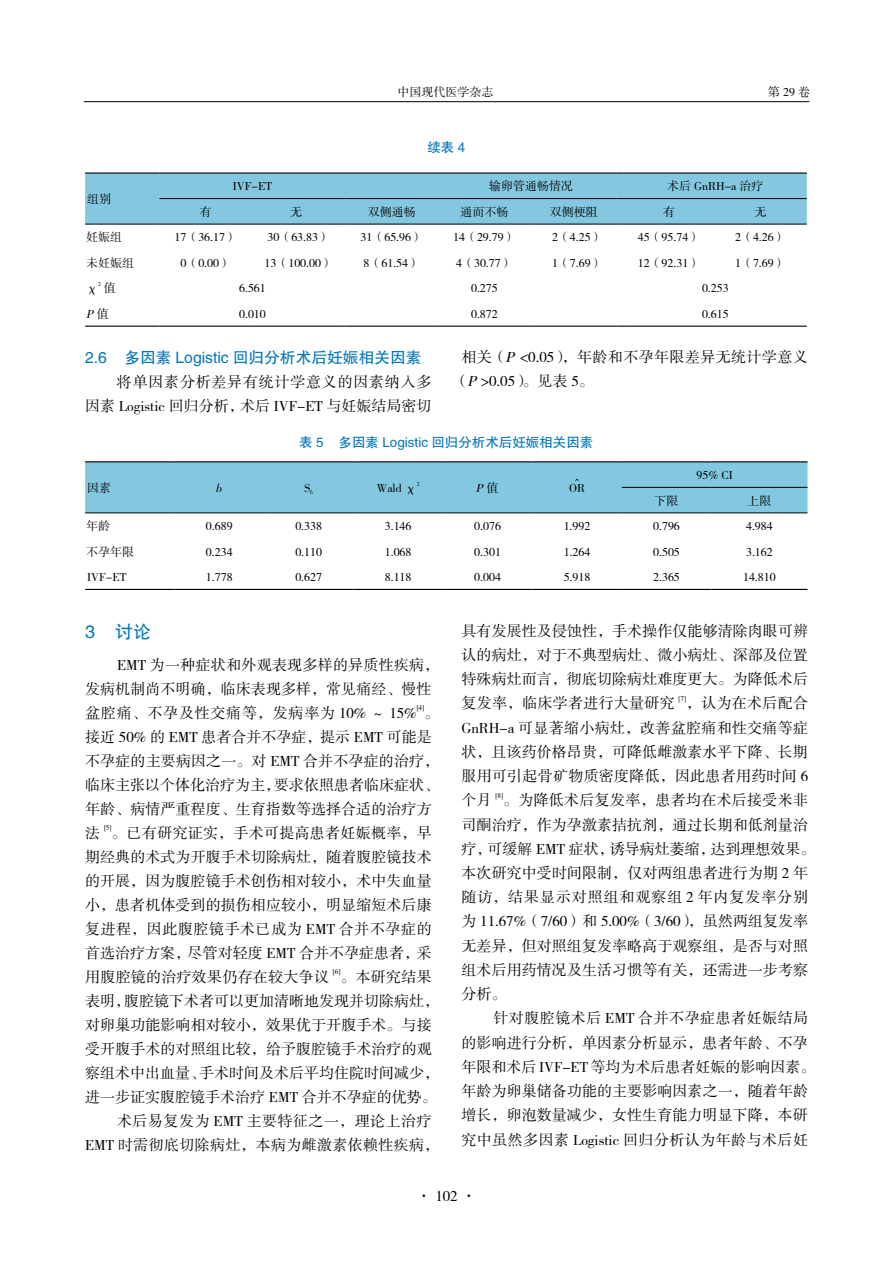
<style>
.page{position:relative;width:893px;height:1263px;background:#fff}
.page>*{position:absolute;margin:0;border:0;box-sizing:border-box;transform-origin:0 0}
.t1{font:18px "FZHTK GBK1 0";color:#0075b9}
.t2{font:15.75px "FZHTK GBK1 0";color:#0075b9}
.t3{font:15px/24px "FZSSK GBK1 0";letter-spacing:.005em;color:#000}
.t4{font:15px/24px "FZSSK GBK1 0";letter-spacing:.025em;color:#000}
.t5{font:15px "FZSSK GBK1 0";letter-spacing:.035em;color:#000}
.t6{font:13.5px "FZHTK GBK1 0";color:#0075b9}
.t7{font:12px "FZSSK GBK1 0";color:#000}
.t8{font:italic 12px "FZSSK GBK1 0";color:#000}
.t9{font:7.2px "FZSSK GBK1 0";color:#000}
.t10{font:5.85px "FZSSK GBK1 0";color:#000}
.s1{font-style:normal}
.s2{font-style:italic}
.s3{color:#83c7e0}
</style>
<div class="page">
<hr style="left:84px;top:101px;width:725px;height:1px;background:#000">
<div style="left:85px;top:462px;width:722px;height:51px;background:#83c7e0"></div>
<svg style="left:85px;top:588px;width:722px;height:1px"></svg>
<hr style="left:622px;top:513px;width:89px;height:1px;background:#000">
<hr style="left:711px;top:513px;width:96px;height:1px;background:#000">
<hr style="left:85px;top:589px;width:90px;height:1px;background:#000">
<hr style="left:175px;top:589px;width:89px;height:1px;background:#000">
<hr style="left:264px;top:589px;width:89px;height:1px;background:#000">
<hr style="left:353px;top:589px;width:90px;height:1px;background:#000">
<hr style="left:443px;top:589px;width:89px;height:1px;background:#000">
<hr style="left:532px;top:589px;width:90px;height:1px;background:#000">
<hr style="left:622px;top:589px;width:89px;height:1px;background:#000">
<hr style="left:711px;top:589px;width:96px;height:1px;background:#000">
<hr style="left:622px;top:461px;width:89px;height:1px;background:#000">
<hr style="left:711px;top:461px;width:96px;height:1px;background:#000">
<hr style="left:622px;top:487px;width:89px;height:1px;background:#000">
<hr style="left:711px;top:487px;width:96px;height:1px;background:#000">
<hr style="left:85px;top:461px;width:90px;height:1px;background:#000">
<hr style="left:85px;top:513px;width:90px;height:1px;background:#000">
<hr style="left:175px;top:461px;width:89px;height:1px;background:#000">
<hr style="left:175px;top:513px;width:89px;height:1px;background:#000">
<hr style="left:353px;top:461px;width:90px;height:1px;background:#000">
<hr style="left:353px;top:513px;width:90px;height:1px;background:#000">
<hr style="left:264px;top:461px;width:89px;height:1px;background:#000">
<hr style="left:264px;top:513px;width:89px;height:1px;background:#000">
<hr style="left:443px;top:461px;width:89px;height:1px;background:#000">
<hr style="left:443px;top:513px;width:89px;height:1px;background:#000">
<hr style="left:532px;top:461px;width:90px;height:1px;background:#000">
<hr style="left:532px;top:513px;width:90px;height:1px;background:#000">
<svg style="left:85px;top:325px;width:722px;height:2px"></svg>
<hr style="left:624px;top:326px;width:90px;height:1px;background:#000">
<hr style="left:714px;top:326px;width:93px;height:1px;background:#000">
<svg style="left:85px;top:172px;width:722px;height:53px;background:#7dbcd4"></svg>
<hr style="left:624px;top:224px;width:90px;height:1px;background:#000">
<hr style="left:714px;top:224px;width:93px;height:1px;background:#000">
<p class="t7" style="left:397px;top:85px;width:97px">中国现代医学杂志</p>
<p class="t7" style="left:768px;top:85px;width:43px">第29卷</p>
<p class="t7" style="left:87px;top:193px;width:25px">组别</p>
<p class="t6" style="left:427px;top:140px;width:39px">续表 4</p>
<p class="t7" style="left:233px;top:180px;width:41px">IVF-ET</p>
<p class="t7" style="left:489px;top:180px;width:85px">输卵管通畅情况</p>
<p class="t7" style="left:667px;top:180px;width:98px">术后 GnRH-a 治疗</p>
<p class="t7" style="left:200px;top:205px;width:13px">有</p>
<p class="t7" style="left:290px;top:205px;width:13px">无</p>
<p class="t7" style="left:368px;top:205px;width:49px">双侧通畅</p>
<p class="t7" style="left:460px;top:205px;width:49px">通而不畅</p>
<p class="t7" style="left:550px;top:205px;width:49px">双侧梗阻</p>
<p class="t7" style="left:663px;top:205px;width:13px">有</p>
<p class="t7" style="left:754px;top:205px;width:13px">无</p>
<p class="t7" style="left:86px;top:231px;width:37px">妊娠组</p>
<p class="t7" style="left:174px;top:231px;width:64px">17（36.17）</p>
<p class="t7" style="left:267px;top:231px;width:64px">30（63.83）</p>
<p class="t7" style="left:360px;top:231px;width:64px">31（65.96）</p>
<p class="t7" style="left:453px;top:231px;width:64px">14（29.79）</p>
<p class="t7" style="left:552px;top:231px;width:52px">2（4.25）</p>
<p class="t7" style="left:638px;top:231px;width:64px">45（95.74）</p>
<p class="t7" style="left:735px;top:231px;width:52px">2（4.26）</p>
<p class="t7" style="left:86px;top:256px;width:49px">未妊娠组</p>
<p class="t7" style="left:180px;top:256px;width:52px">0（0.00）</p>
<p class="t7" style="left:264px;top:256px;width:70px">13（100.00）</p>
<p class="t7" style="left:363px;top:256px;width:58px">8（61.54）</p>
<p class="t7" style="left:456px;top:256px;width:58px">4（30.77）</p>
<p class="t7" style="left:552px;top:256px;width:52px">1（7.69）</p>
<p class="t7" style="left:638px;top:256px;width:64px">12（92.31）</p>
<p class="t7" style="left:735px;top:256px;width:52px">1（7.69）</p>
<p class="t7" style="left:86px;top:282px;width:13px">χ</p>
<p class="t10" style="left:98px;top:281px;width:4px">2</p>
<p class="t7" style="left:104px;top:282px;width:13px">值</p>
<p class="t7" style="left:239px;top:282px;width:28px">6.561</p>
<p class="t7" style="left:471px;top:282px;width:28px">0.275</p>
<p class="t7" style="left:702px;top:282px;width:28px">0.253</p>
<p class="t8" style="left:86px;top:307px;width:24px">P<span class="s1">值</span></p>
<p class="t7" style="left:239px;top:307px;width:28px">0.010</p>
<p class="t7" style="left:471px;top:307px;width:28px">0.872</p>
<p class="t7" style="left:702px;top:307px;width:28px">0.615</p>
<p class="t2" style="left:85px;top:349px;width:338px">2.6 多因素 Logistic 回归分析术后妊娠相关因素</p>
<p class="t3" style="left:85px;top:371px;width:348px;text-align:right">将单因素分析差异有统计学意义的因素纳入多<br>因素 Logistic 回归分析，术后 IVF-ET 与妊娠结局密切</p>
<p class="t4" style="left:454px;top:346px;width:355px;text-indent:7px">相关（<span class="s2">P</span> &lt;0.05），年龄和不孕年限差异无统计学意义（<span class="s2">P</span>&gt;0.05）。见表 5。</p>
<p class="t6" style="left:299px;top:434px;width:296px">表 5 多因素 Logistic 回归分析术后妊娠相关因素</p>
<p class="t7" style="left:87px;top:481px;width:25px">因素</p>
<p class="t8" style="left:215px;top:481px;width:11px">b</p>
<p class="t7" style="left:304px;top:481px;width:11px">S<sub>b</sub></p>
<p class="t7" style="left:377px;top:481px;width:42px">Wald χ</p>
<p class="t10" style="left:417px;top:480px;width:4px">2</p>
<p class="t8" style="left:476px;top:481px;width:24px">P<span class="s1">值</span></p>
<p class="t7" style="left:569px;top:481px;width:17px">O<span class="s3">l</span><sup>^</sup>R</p>
<p class="t7" style="left:697px;top:469px;width:38px">95% CI</p>
<p class="t7" style="left:654px;top:494px;width:25px">下限</p>
<p class="t7" style="left:747px;top:494px;width:25px">上限</p>
<p class="t7" style="left:86px;top:520px;width:25px">年龄</p>
<p class="t7" style="left:206px;top:520px;width:28px">0.689</p>
<p class="t7" style="left:295px;top:520px;width:28px">0.338</p>
<p class="t7" style="left:385px;top:520px;width:28px">3.146</p>
<p class="t7" style="left:474px;top:520px;width:28px">0.076</p>
<p class="t7" style="left:564px;top:520px;width:28px">1.992</p>
<p class="t7" style="left:653px;top:520px;width:28px">0.796</p>
<p class="t7" style="left:746px;top:520px;width:28px">4.984</p>
<p class="t7" style="left:86px;top:545px;width:49px">不孕年限</p>
<p class="t7" style="left:206px;top:545px;width:28px">0.234</p>
<p class="t7" style="left:295px;top:545px;width:28px">0.110</p>
<p class="t7" style="left:385px;top:545px;width:28px">1.068</p>
<p class="t7" style="left:474px;top:545px;width:28px">0.301</p>
<p class="t7" style="left:564px;top:545px;width:28px">1.264</p>
<p class="t7" style="left:653px;top:545px;width:28px">0.505</p>
<p class="t7" style="left:746px;top:545px;width:28px">3.162</p>
<p class="t7" style="left:87px;top:571px;width:41px">IVF-ET</p>
<p class="t7" style="left:206px;top:571px;width:28px">1.778</p>
<p class="t7" style="left:295px;top:571px;width:28px">0.627</p>
<p class="t7" style="left:385px;top:571px;width:28px">8.118</p>
<p class="t7" style="left:474px;top:571px;width:28px">0.004</p>
<p class="t7" style="left:564px;top:571px;width:28px">5.918</p>
<p class="t7" style="left:653px;top:571px;width:28px">2.365</p>
<p class="t7" style="left:743px;top:571px;width:34px">14.810</p>
<p class="t1" style="left:85px;top:622px;width:67px">3 讨论</p>
<p class="t3" style="left:85px;top:653px;width:356px;text-indent:32px">EMT 为一种症状和外观表现多样的异质性疾病，发病机制尚不明确，临床表现多样，常见痛经、慢性盆腔痛、不孕及性交痛等，发病率为 10% ～ 15%</p>
<p class="t9" style="left:417px;top:703px;width:9px">[4]</p>
<p class="t3" style="left:85px;top:701px;width:356px;text-indent:339px">。接近 50% 的 EMT 患者合并不孕症，提示 EMT 可能是不孕症的主要病因之一。对 EMT 合并不孕症的治疗，临床主张以个体化治疗为主，要求依照患者临床症状、年龄、病情严重程度、生育指数等选择合适的治疗方法</p>
<p class="t9" style="left:104px;top:823px;width:9px">[5]</p>
<p class="t3" style="left:85px;top:821px;width:348px;text-align:justify;text-indent:26px">。已有研究证实，手术可提高患者妊娠概率，早期经典的术式为开腹手术切除病灶，随着腹腔镜技术的开展，因为腹腔镜手术创伤相对较小，术中失血量小，患者机体受到的损伤相应较小，明显缩短术后康复进程，因此腹腔镜手术已成为 EMT 合并不孕症的首选治疗方案，尽管对轻度 EMT 合并不孕症患者，采用腹腔镜的治疗效果仍存在较大争议</p>
<p class="t9" style="left:333px;top:967px;width:9px">[6]</p>
<p class="t3" style="left:340px;top:965px;width:93px">。本研究结果</p>
<p class="t3" style="left:85px;top:989px;width:356px">表明，腹腔镜下术者可以更加清晰地发现并切除病灶，</p>
<p class="t3" style="left:85px;top:1013px;width:348px">对卵巢功能影响相对较小，效果优于开腹手术。与接</p>
<p class="t3" style="left:85px;top:1037px;width:348px">受开腹手术的对照组比较，给予腹腔镜手术治疗的观</p>
<p class="t3" style="left:85px;top:1061px;width:356px">察组术中出血量、手术时间及术后平均住院时间减少，</p>
<p class="t3" style="left:85px;top:1085px;width:353px">进一步证实腹腔镜手术治疗 EMT 合并不孕症的优势。</p>
<p class="t5" style="left:117px;top:1112px;width:316px">术后易复发为 EMT 主要特征之一，理论上治疗</p>
<p class="t4" style="left:85px;top:1133px;width:356px">EMT 时需彻底切除病灶，本病为雌激素依赖性疾病，</p>
<p class="t3" style="left:461px;top:619px;width:348px;text-align:justify">具有发展性及侵蚀性，手术操作仅能够清除肉眼可辨认的病灶，对于不典型病灶、微小病灶、深部及位置特殊病灶而言，彻底切除病灶难度更大。为降低术后复发率，临床学者进行大量研究</p>
<p class="t9" style="left:679px;top:694px;width:9px">[7]</p>
<p class="t3" style="left:461px;top:692px;width:348px;text-align:justify;text-indent:225px">，认为在术后配合GnRH-a 可显著缩小病灶，改善盆腔痛和性交痛等症状，且该药价格昂贵，可降低雌激素水平下降、长期服用可引起骨矿物质密度降低，因此患者用药时间 6个月</p>
<p class="t9" style="left:496px;top:791px;width:9px">[8]</p>
<p class="t3" style="left:461px;top:789px;width:356px;text-indent:42px">。为降低术后复发率，患者均在术后接受米非司酮治疗，作为孕激素拮抗剂，通过长期和低剂量治疗，可缓解 EMT 症状，诱导病灶萎缩，达到理想效果。本次研究中受时间限制，仅对两组患者进行为期 2 年随访，结果显示对照组和观察组 2 年内复发率分别为 11.67%（7/60）和 5.00%（3/60），虽然两组复发率无差异，但对照组复发率略高于观察组，是否与对照组术后用药情况及生活习惯等有关，还需进一步考察分析。</p>
<p class="t3" style="left:461px;top:1007px;width:356px;text-indent:32px">针对腹腔镜术后 EMT 合并不孕症患者妊娠结局的影响进行分析，单因素分析显示，患者年龄、不孕年限和术后 IVF-ET 等均为术后患者妊娠的影响因素。年龄为卵巢储备功能的主要影响因素之一，随着年龄增长，卵泡数量减少，女性生育能力明显下降，本研究中虽然多因素 Logistic 回归分析认为年龄与术后妊</p>
<p class="t3" style="left:417px;top:1184px;width:61px">· 102 ·</p>
</div>
